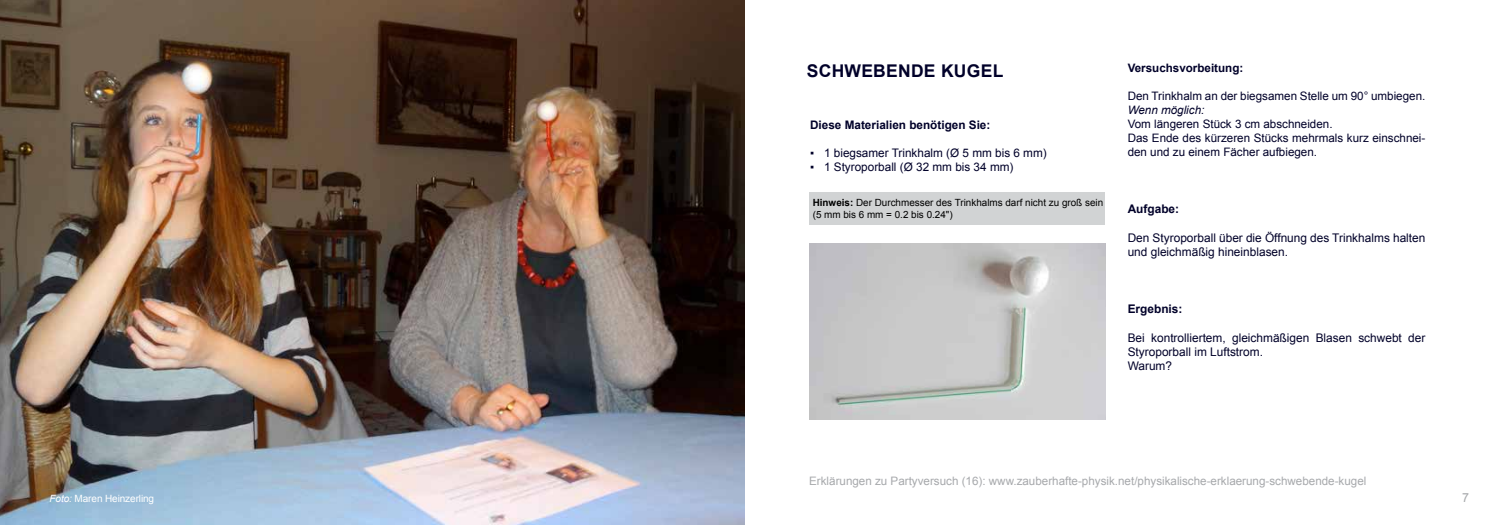
<style>
.page{position:relative;width:1489px;height:525px;background:#fff}
.page>*{position:absolute;margin:0;border:0;box-sizing:border-box;transform-origin:0 0}
.t1{font:700 17.5px "Arial";letter-spacing:.015em;color:#000029}
.t2{font:12.5px "Arial";color:#a7a9ac}
.t3{font:11.88px/14.2px "Arial";color:#000029}
.t4{font:700 11.88px "Arial";color:#000029}
.t5{font:11.75px "Arial";color:#000029}
.t6{font:700 11.75px "Arial";color:#000029}
.t7{font:11.62px/14.1px "Arial";color:#000029}
.t8{font:11.62px "Arial";color:#a7a9ac}
.t9{font:700 11.62px "Arial";color:#000029}
.t10{font:italic 11.62px "Arial";color:#000029}
.t11{font:10px "Arial";letter-spacing:-.01em;color:#fff}
.t12{font:9.88px/11.9px "Arial";color:#000}
.s1{font-weight:700}
.s2{font-style:italic}
</style>
<div class="page">
<div style="left:809px;top:192px;width:295px;height:33px;background:#d1d3d4"></div>
<img style="left:0;top:0;width:744px;height:524px">
<img style="left:809px;top:243px;width:296px;height:176px">
<h1 class="t1" style="left:806px;top:59px;width:198px">SCHWEBENDE KUGEL</h1>
<p class="t6" style="left:810px;top:117px;width:182px">Diese Materialien benötigen Sie:</p>
<p class="t5" style="left:810px;top:145px;width:238px">▪ 1 biegsamer Trinkhalm (Ø 5 mm bis 6 mm)</p>
<p class="t5" style="left:810px;top:159px;width:205px">▪ 1 Styroporball (Ø 32 mm bis 34 mm)</p>
<p class="t12" style="left:812px;top:196px;width:292px"><span class="s1">Hinweis:</span> Der Durchmesser des Trinkhalms darf nicht zu groß sein (5 mm bis 6 mm = 0.2 bis 0.24")</p>
<p class="t9" style="left:1127px;top:60px;width:117px">Versuchsvorbeitung:</p>
<p class="t7" style="left:1127px;top:89px;width:299px">Den Trinkhalm an der biegsamen Stelle um 90° umbiegen.</p>
<p class="t10" style="left:1127px;top:102px;width:78px">Wenn möglich:</p>
<p class="t7" style="left:1127px;top:117px;width:299px">Vom längeren Stück 3 cm abschneiden.<br>Das Ende des kürzeren Stücks mehrmals kurz einschnei&shy;den und zu einem Fächer aufbiegen.</p>
<p class="t4" style="left:1127px;top:201px;width:53px">Aufgabe:</p>
<p class="t3" style="left:1127px;top:231px;width:299px">Den Styroporball über die Öffnung des Trinkhalms halten und gleichmäßig hineinblasen.</p>
<p class="t4" style="left:1127px;top:301px;width:56px">Ergebnis:</p>
<p class="t3" style="left:1127px;top:330px;width:299px">Bei kontrolliertem, gleichmäßigen Blasen schwebt der<br>Styroporball im Luftstrom.<br>Warum?</p>
<p class="t8" style="left:809px;top:472px;width:558px">Erklärungen zu Partyversuch (16): www.zauberhafte-physik.net/physikalische-erklaerung-schwebende-kugel</p>
<p class="t11" style="left:50px;top:492px;width:106px"><span class="s2">Foto:</span> Maren Heinzerling</p>
<p class="t2" style="left:1461px;top:489px;width:8px">7</p>
</div>
